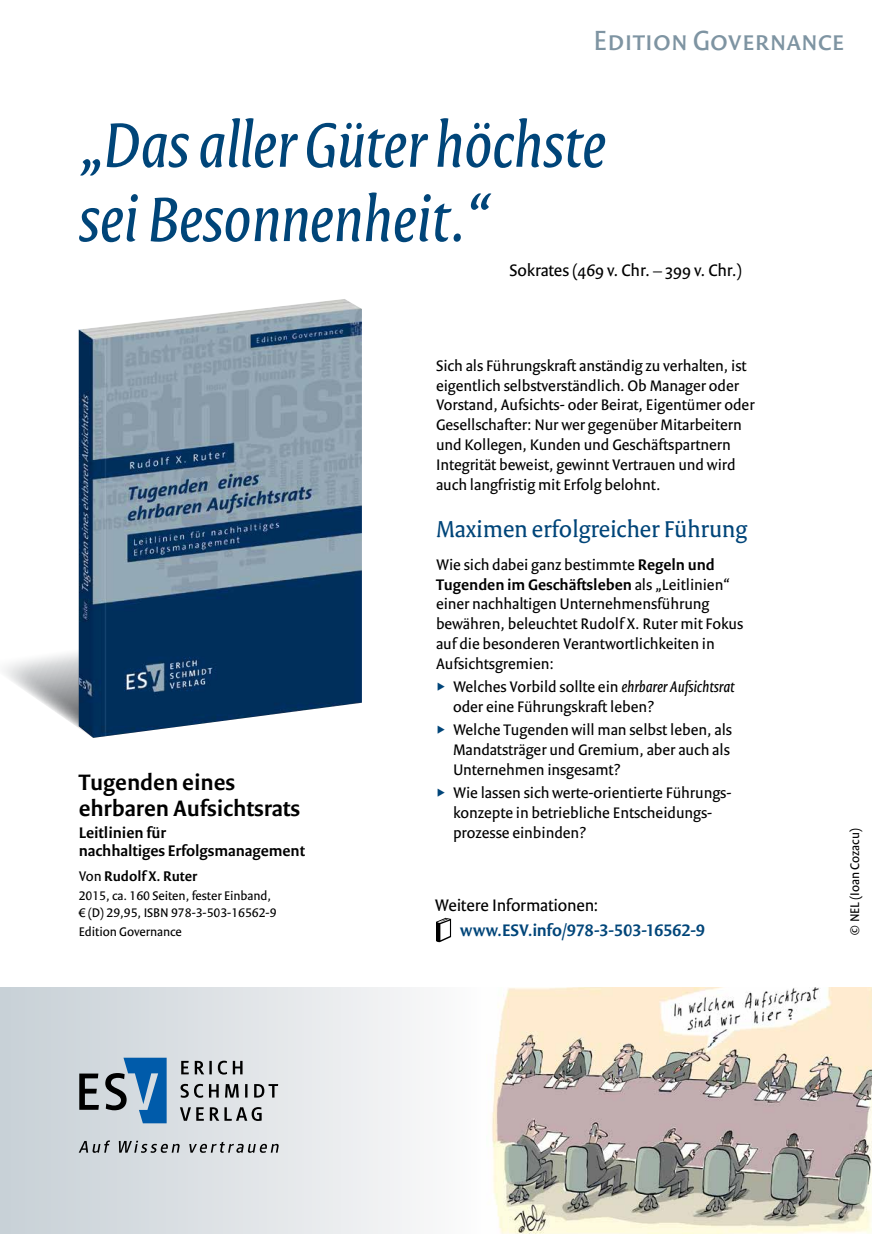
<style>
.page{position:relative;width:872px;height:1234px;background:#fff}
.page>*{position:absolute;margin:0;border:0;box-sizing:border-box;transform-origin:0 0}
.t1{font:italic 67.5px/74.2px "Versa Pro";letter-spacing:-.005em;color:#004579}
.t2{font:30px "Versa Sans Pro";color:#7e94a2}
.t3{font:24.75px "Versa Pro";letter-spacing:-.005em;color:#004579}
.t4{font:600 24px/26.4px "Versa Sans Pro";color:#000}
.t5{font:18px "Versa Sans Pro";color:#000}
.t6{font:600 18px "Versa Sans Pro";letter-spacing:-.01em;color:#004579}
.t7{font:16.5px/19.8px "Versa Sans Pro";color:#000}
.t8{font:600 16.5px/18.1px "Versa Sans Pro";color:#000}
.t9{font:600 15px "Versa Sans Pro";color:#000}
.t10{font:13.5px/16.2px "Versa Sans Pro";color:#000}
.s1{font-weight:400}
.s2{font-weight:600}
.s3{font-style:italic}
</style>
<div class="page">
<div style="left:0;top:986px;width:519px;height:247px;background:linear-gradient(to right,#c6ced5,#fffefe)"></div>
<svg style="left:4px;top:627px;width:96px;height:111px"></svg>
<img style="left:79px;top:299px;width:283px;height:438px">
<img style="left:486px;top:986px;width:386px;height:247px">
<svg style="left:436px;top:917px;width:15px;height:25px"></svg>
<svg style="left:180px;top:1106px;width:82px;height:14px"></svg>
<svg style="left:180px;top:1083px;width:98px;height:14px"></svg>
<svg style="left:181px;top:1060px;width:61px;height:14px"></svg>
<svg style="left:105px;top:1057px;width:62px;height:65px;background:#6690b4"></svg>
<svg style="left:79px;top:1073px;width:20px;height:36px"></svg>
<svg style="left:79px;top:1140px;width:200px;height:12px;background:#aaaeb1"></svg>
<h2 class="t2" style="left:593px;top:22px;width:252px">Edition Governance</h2>
<h1 class="t1" style="left:79px;top:107px;width:529px">„Das aller Güter höchste sei Besonnenheit.“</h1>
<p class="t5" style="left:509px;top:259px;width:234px">Sokrates (469 v. Chr. – 399 v. Chr.)</p>
<h3 class="t4" style="left:79px;top:768px;width:223px">Tugenden eines ehrbaren Aufsichtsrats</h3>
<p class="t8" style="left:79px;top:823px;width:228px">Leitlinien für<br>nachhaltiges Erfolgsmanagement</p>
<p class="t9" style="left:79px;top:866px;width:120px"><span class="s1">Von</span> Rudolf X. Ruter</p>
<p class="t10" style="left:79px;top:887px;width:199px">2015, ca. 160 Seiten, fester Einband, € (D) 29,95, ISBN 978-3-503-16562-9</p>
<p class="t10" style="left:79px;top:923px;width:105px">Edition Governance</p>
<p class="t7" style="left:436px;top:355px;width:320px">Sich als Führungskraft anständig zu verhalten, ist eigentlich selbstverständlich. Ob Manager oder Vorstand, Aufsichts- oder Beirat, Eigentümer oder Gesellschafter: Nur wer gegenüber Mitarbeitern und Kollegen, Kunden und Geschäftspartnern Integrität beweist, gewinnt Vertrauen und wird auch langfristig mit Erfolg belohnt.</p>
<h3 class="t3" style="left:436px;top:514px;width:313px">Maximen erfolgreicher Führung</h3>
<p class="t7" style="left:436px;top:554px;width:309px">Wie sich dabei ganz bestimmte <span class="s2">Regeln und Tugenden im Geschäftsleben</span> als „Leitlinien“ einer nachhaltigen Unternehmensführung bewähren, beleuchtet Rudolf X. Ruter mit Fokus auf die besonderen Verantwortlichkeiten in Aufsichtsgremien:</p>
<p class="t7" style="left:453px;top:676px;width:283px">Welches Vorbild sollte ein <span class="s3">ehrbarer Aufsichtsrat </span>oder eine Führungskraft leben?</p>
<p class="t7" style="left:453px;top:719px;width:280px">Welche Tugenden will man selbst leben, als<br>Mandatsträger und Gremium, aber auch als<br>Unternehmen insgesamt?</p>
<p class="t7" style="left:453px;top:782px;width:280px">Wie lassen sich werte-orientierte Führungs&shy;konzepte in betriebliche Entscheidungs&shy;prozesse einbinden?</p>
<p class="t5" style="left:435px;top:893px;width:165px">Weitere Informationen:</p>
<p class="t6" style="left:460px;top:919px;width:247px">www.ESV.info/978-3-503-16562-9</p>
<p class="t10" style="left:846px;top:935px;width:109px;rotate:-90deg">© NEL (Ioan Cozacu)</p>
</div>
